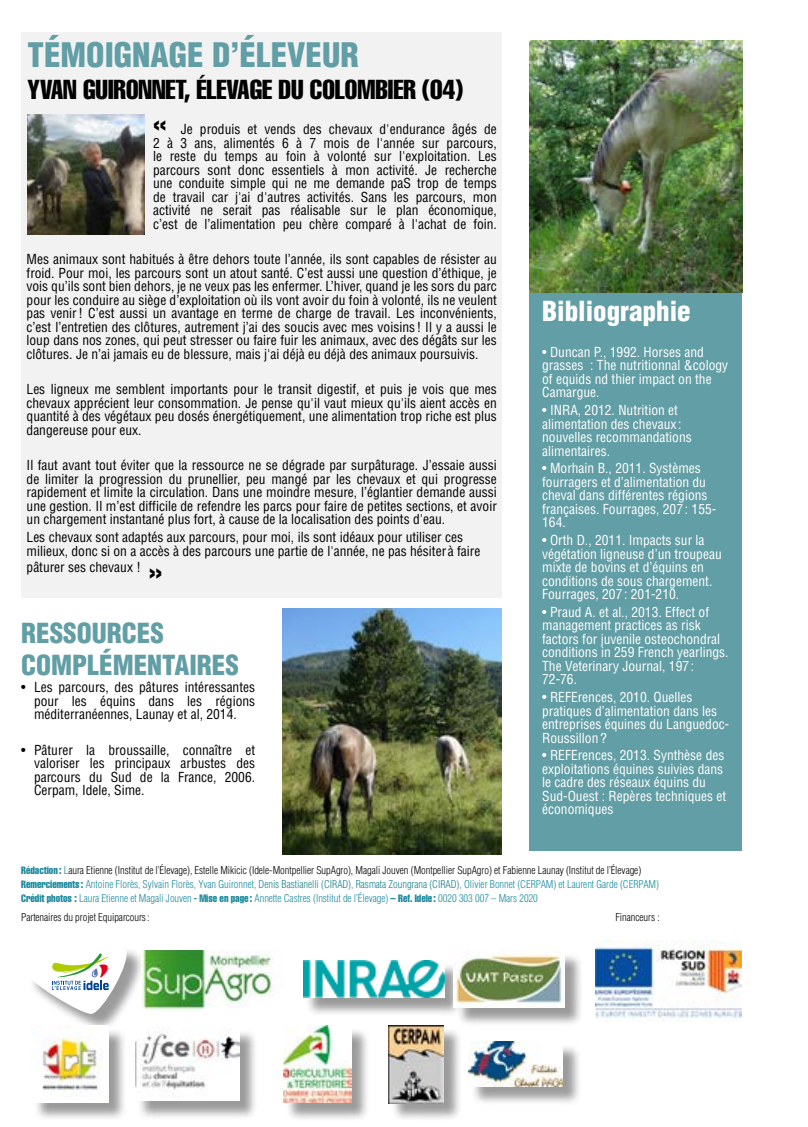
<style>
.page{position:relative;width:808px;height:1127px;background:#fff}
.page>*{position:absolute;margin:0;border:0;box-sizing:border-box;transform-origin:0 0}
.t1{font:900 condensed 33px "Helvetica LT Std";color:#629ea5}
.t2{font:27px "Helvetica LT Std Comp";color:#000}
.t3{font:900 condensed 27px/31.5px "Helvetica LT Std";color:#629ea5}
.t4{font:900 condensed 27px "Helvetica LT Std";color:#fff}
.t5{font:900 condensed 27px "Helvetica LT Std";color:#000}
.t6{font:condensed 13.5px/13.5px "Helvetica LT Std";color:#000;text-align:justify}
.t7{font:condensed 13.5px/13.5px "Helvetica LT Std";color:#fff}
.t8{font:300 condensed 10.5px/14.1px "Helvetica LT Std";letter-spacing:-.005em;color:#1d8b9e}
.t9{font:300 condensed 10.5px "Helvetica LT Std";letter-spacing:-.005em;color:#000}
.s1{font-weight:900;font-size:27px}
.s2{font-family:"Helvetica LT Std Comp";font-weight:400;font-stretch:normal}
.s3{color:#000}
.s4{color:#1c818a}
</style>
<div class="page">
<div style="left:529px;top:284px;width:213px;height:566px;background:#629ea5"></div>
<div style="left:30px;top:947px;width:115px;height:86px;background:#000;opacity:.4"></div>
<svg style="left:30px;top:947px;width:97px;height:67px"></svg>
<img style="left:596px;top:941px;width:146px;height:79px">
<img style="left:529px;top:40px;width:213px;height:252px">
<div style="left:22px;top:32px;width:480px;height:566px;background:#f2f2f2"></div>
<img style="left:28px;top:115px;width:117px;height:119px">
<div style="left:305px;top:962px;width:158px;height:54px;background:#000;opacity:.4"></div>
<img style="left:304px;top:961px;width:140px;height:36px">
<div style="left:456px;top:953px;width:128px;height:74px;background:#000;opacity:.4"></div>
<img style="left:454px;top:953px;width:110px;height:55px">
<div style="left:34px;top:1028px;width:93px;height:93px;background:#000;opacity:.4"></div>
<img style="left:32px;top:1026px;width:76px;height:76px">
<div style="left:138px;top:1029px;width:120px;height:90px;background:#000;opacity:.4"></div>
<img style="left:135px;top:1027px;width:105px;height:74px">
<div style="left:286px;top:1028px;width:84px;height:94px;background:#000;opacity:.4"></div>
<img style="left:283px;top:1025px;width:68px;height:78px">
<div style="left:391px;top:1028px;width:71px;height:93px;background:#000;opacity:.4"></div>
<img style="left:388px;top:1025px;width:56px;height:78px">
<img style="left:142px;top:950px;width:131px;height:58px">
<div style="left:471px;top:1044px;width:111px;height:62px;background:#000;opacity:.4"></div>
<img style="left:469px;top:1041px;width:93px;height:45px">
<img style="left:282px;top:608px;width:219px;height:247px">
<h1 class="t1" style="left:28px;top:34px;width:333px">TÉMOIGNAGE D’ÉLEVEUR</h1>
<h2 class="t2" style="left:28px;top:72px;width:437px">YVAN GUIRONNET, ÉLEVAGE DU COLOMBIER (04)</h2>
<p class="t6" style="left:153px;top:122px;width:345px"><span class="s1">«</span> Je produis et vends des chevaux d'endurance âgés de 2 à 3 ans, alimentés 6 à 7 mois de l'année sur parcours, le reste du temps au foin à volonté sur l'exploitation. Les parcours sont donc essentiels à mon activité. Je recherche une conduite simple qui ne me demande paS trop de temps de travail car j'ai d'autres activités. Sans les parcours, mon activité ne serait pas réalisable sur le plan économique, c’est de l’alimentation peu chère comparé à l'achat de foin.</p>
<p class="t6" style="left:27px;top:252px;width:472px">Mes animaux sont habitués à être dehors toute l’année, ils sont capables de résister au froid. Pour moi, les parcours sont un atout santé. C’est aussi une question d’éthique, je vois qu’ils sont bien dehors, je ne veux pas les enfermer. L’hiver, quand je les sors du parc pour les conduire au siège d’exploitation où ils vont avoir du foin à volonté, ils ne veulent pas venir! C’est aussi un avantage en terme de charge de travail. Les inconvénients, c’est l’entretien des clôtures, autrement j’ai des soucis avec mes voisins ! Il y a aussi le loup dans nos zones, qui peut stresser ou faire fuir les animaux, avec des dégâts sur les clôtures. Je n’ai jamais eu de blessure, mais j'ai déjà eu déjà des animaux poursuivis.</p>
<p class="t6" style="left:27px;top:382px;width:472px">Les ligneux me semblent importants pour le transit digestif, et puis je vois que mes chevaux apprécient leur consommation. Je pense qu'il vaut mieux qu'ils aient accès en quantité à des végétaux peu dosés énergétiquement, une alimentation trop riche est plus dangereuse pour eux.</p>
<p class="t6" style="left:27px;top:458px;width:472px">Il faut avant tout éviter que la ressource ne se dégrade par surpâturage. J’essaie aussi de limiter la progression du prunellier, peu mangé par les chevaux et qui progresse rapidement et limite la circulation. Dans une moindre mesure, l’églantier demande aussi une gestion. Il m’est difficile de refendre les parcs pour faire de petites sections, et avoir un chargement instantané plus fort, à cause de la localisation des points d'eau.</p>
<p class="t6" style="left:27px;top:530px;width:455px">Les chevaux sont adaptés aux parcours, pour moi, ils sont idéaux pour utiliser ces milieux, donc si on a accès à des parcours une partie de l'année, ne pas hésiter à faire</p>
<p class="t6" style="left:27px;top:560px;width:116px">pâturer ses chevaux !</p>
<h2 class="t5" style="left:149px;top:555px;width:15px">»</h2>
<h2 class="t3" style="left:21px;top:617px;width:219px">RESSOURCES<br>COMPLÉMENTAIRES</h2>
<p class="t6" style="left:34px;top:680px;width:223px;text-indent:-13px">• Les parcours, des pâtures intéressantes pour les équins dans les régions méditerranéennes, Launay et al, 2014.</p>
<p class="t6" style="left:34px;top:743px;width:223px;text-indent:-13px">• Pâturer la broussaille, connaître et valoriser les principaux arbustes des parcours du Sud de la France, 2006.<br>Cerpam, Idele, Sime.</p>
<h2 class="t4" style="left:542px;top:294px;width:150px">Bibliographie</h2>
<p class="t7" style="left:542px;top:345px;width:187px">• Duncan P., 1992. Horses and grasses : The nutritionnal &amp;cology of equids nd thier impact on the<br>Camargue.</p>
<p class="t7" style="left:542px;top:403px;width:151px">• INRA, 2012. Nutrition et alimentation des chevaux : nouvelles recommandations alimentaires.</p>
<p class="t7" style="left:542px;top:462px;width:176px">• Morhain B., 2011. Systèmes fourragers et d’alimentation du cheval dans différentes régions françaises. Fourrages, 207: 155-<br>164.</p>
<p class="t7" style="left:542px;top:533px;width:181px">• Orth D., 2011. Impacts sur la végétation ligneuse d’un troupeau mixte de bovins et d’équins en conditions de sous chargement.<br>Fourrages, 207: 201-210.</p>
<p class="t7" style="left:542px;top:605px;width:188px">• Praud A. et al., 2013. Effect of management practices as risk factors for juvenile osteochondral conditions in 259 French yearlings.<br>The Veterinary Journal, 197 :<br>72-76.</p>
<p class="t7" style="left:542px;top:690px;width:189px">• REFErences, 2010. Quelles pratiques d’alimentation dans les entreprises équines du Languedoc-<br>Roussillon ?</p>
<p class="t7" style="left:542px;top:749px;width:186px">• REFErences, 2013. Synthèse des exploitations équines suivies dans le cadre des réseaux équins du<br>Sud-Ouest : Repères techniques et économiques</p>
<p class="t8" style="left:21px;top:863px;width:639px"><span class="s2">Rédaction :</span> L<span class="s3">aura Etienne (Institut de l’Élevage), Estelle Mikicic (Idele-Montpellier SupAgro), Magali Jouven (Montpellier SupAgro) et Fabienne Launay (Institut de l’Élevage)<br></span><span class="s2">Remerciements :</span> Antoine Florès, Sylvain Florès, Yvan Guironnet, <span class="s4">Denis Bastianelli (CIRAD), Rasmata Zoungrana (CIRAD),</span> Olivier Bonnet (CERPAM) et Laurent Garde (CERPAM)<br><span class="s2">Crédit photos :</span> Laura Etienne et Magali Jouven <span class="s2">- Mise en page :</span> Annette Castres (Institut de l’Élevage) <span class="s2">– Ref. Idele :</span> 0020 303 007 – Mars 2020</p>
<p class="t9" style="left:21px;top:911px;width:130px">Partenaires du projet Equiparcours:</p>
<p class="t9" style="left:615px;top:911px;width:46px">Financeurs :</p>
</div>
